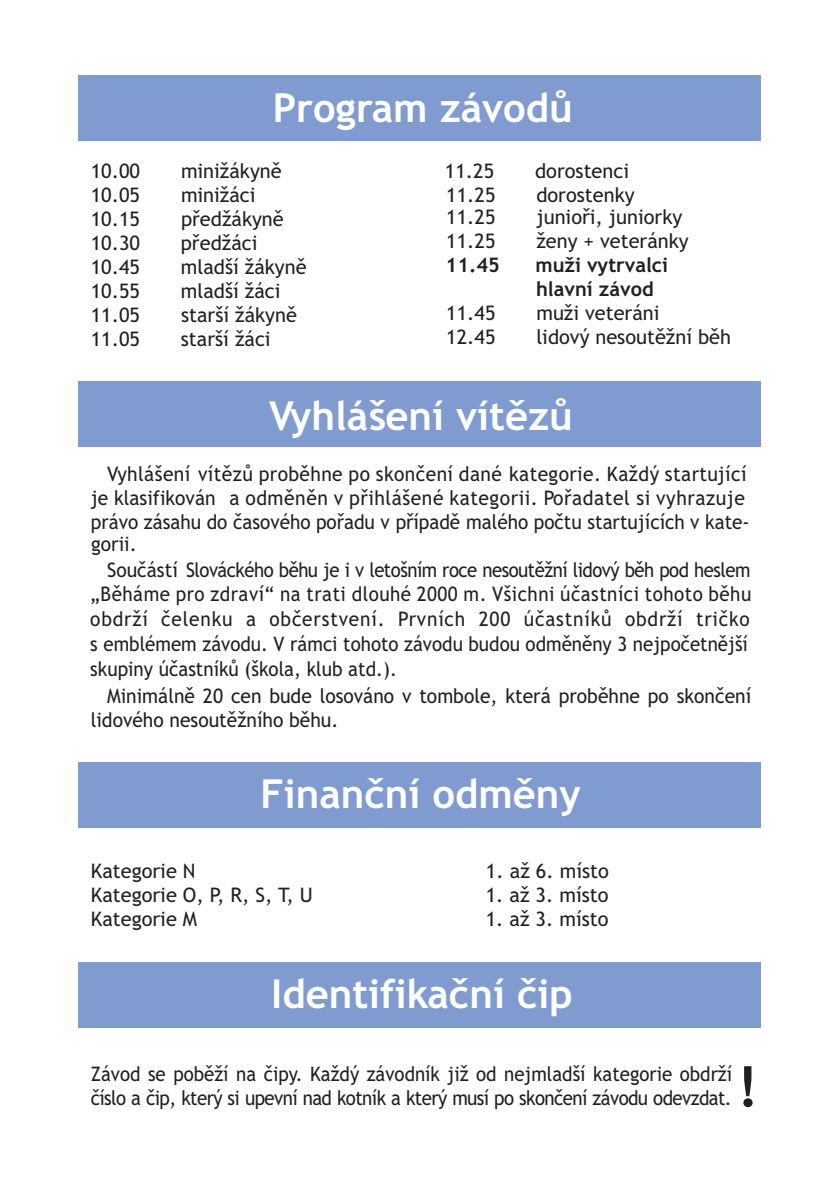
<style>
.page{position:relative;width:840px;height:1191px;background:#fff}
.page>*{position:absolute;margin:0;border:0;box-sizing:border-box;transform-origin:0 0}
.t1{font:700 55.4px "Trebuchet MS";color:#231f20;scale:1.04 1}
.t2{font:700 40px "Trebuchet MS";color:#fff}
.t3{font:20px "Trebuchet MS";color:#231f20}
.t4{font:20px/24px "Trebuchet MS";color:#231f20;text-align:right;scale:.96 1}
.t5{font:20px/24px "Trebuchet MS";letter-spacing:.02em;color:#231f20;scale:.96 1}
.t6{font:20px/24.8px "Trebuchet MS";color:#231f20;text-align:justify;scale:.95 1}
.t7{font:20px/24px "Trebuchet MS";letter-spacing:-.03em;color:#231f20;scale:.93 1}
.t8{font:700 20px/24px "Trebuchet MS";color:#231f20}
</style>
<div class="page">
<div style="left:78px;top:962px;width:682px;height:65px;background:#7f9bd0"></div>
<div style="left:78px;top:762px;width:682px;height:65px;background:#7f9bd0"></div>
<div style="left:78px;top:381px;width:682px;height:65px;background:#7f9bd0"></div>
<div style="left:78px;top:75px;width:682px;height:65px;background:#7f9bd0"></div>
<h2 class="t2" style="left:272px;top:93px;width:301px">Program závodů</h2>
<p class="t3" style="left:91px;top:163px;width:51px">10.00</p>
<p class="t3" style="left:181px;top:163px;width:102px">minižákyně</p>
<p class="t3" style="left:91px;top:187px;width:51px">10.05</p>
<p class="t3" style="left:181px;top:187px;width:76px">minižáci</p>
<p class="t3" style="left:91px;top:211px;width:51px">10.15</p>
<p class="t3" style="left:181px;top:211px;width:104px">předžákyně</p>
<p class="t3" style="left:91px;top:235px;width:51px">10.30</p>
<p class="t3" style="left:181px;top:235px;width:78px">předžáci</p>
<p class="t3" style="left:91px;top:259px;width:51px">10.45</p>
<p class="t3" style="left:181px;top:259px;width:127px">mladší žákyně</p>
<p class="t3" style="left:91px;top:283px;width:51px">10.55</p>
<p class="t3" style="left:181px;top:283px;width:101px">mladší žáci</p>
<p class="t3" style="left:91px;top:307px;width:51px">11.05</p>
<p class="t3" style="left:181px;top:307px;width:117px">starší žákyně</p>
<p class="t3" style="left:91px;top:331px;width:51px">11.05</p>
<p class="t3" style="left:181px;top:331px;width:91px">starší žáci</p>
<p class="t3" style="left:444px;top:163px;width:51px">11.25</p>
<p class="t3" style="left:535px;top:163px;width:95px">dorostenci</p>
<p class="t3" style="left:446px;top:187px;width:51px">11.25</p>
<p class="t3" style="left:536px;top:187px;width:100px">dorostenky</p>
<p class="t3" style="left:446px;top:233px;width:51px">11.25</p>
<p class="t3" style="left:536px;top:233px;width:154px">ženy + veteránky</p>
<p class="t8" style="left:445px;top:254px;width:56px">11.45</p>
<p class="t8" style="left:535px;top:254px;width:134px">muži vytrvalci hlavní závod</p>
<p class="t3" style="left:446px;top:305px;width:51px">11.45</p>
<p class="t3" style="left:536px;top:305px;width:124px">muži veteráni</p>
<p class="t3" style="left:446px;top:329px;width:51px">12.45</p>
<p class="t3" style="left:536px;top:329px;width:196px">lidový nesoutěžní běh</p>
<p class="t3" style="left:446px;top:210px;width:51px">11.25</p>
<p class="t3" style="left:536px;top:210px;width:147px">junioři, juniorky</p>
<h2 class="t2" style="left:269px;top:400px;width:305px">Vyhlášení vítězů</h2>
<p class="t5" style="left:91px;top:463px;width:687px;text-indent:16px">Vyhlášení vítězů proběhne po skončení dané kategorie. Každý startující je klasifikován a odměněn v přihlášené kategorii. Pořadatel si vyhrazuje právo zásahu do časového pořadu v případě malého počtu startujících v kate-</p>
<p class="t4" style="left:90px;top:559px;width:689px">Součástí Slováckého běhu je i v letošním roce nesoutěžní lidový běh pod heslem „Běháme pro zdraví“ na trati dlouhé 2000 m. Všichni účastníci tohoto běhu</p>
<p class="t4" style="left:91px;top:534px;width:49px">gorii.</p>
<p class="t6" style="left:90px;top:608px;width:695px">obdrží čelenku a občerstvení. Prvních 200 účastníků obdrží tričko s emblémem závodu. V rámci tohoto závodu budou odměněny 3 nejpočetnější skupiny účastníků (škola, klub atd.).</p>
<p class="t4" style="left:91px;top:685px;width:689px;text-align:left;text-indent:16px">Minimálně 20 cen bude losováno v tombole, která proběhne po skončení lidového nesoutěžního běhu.</p>
<h2 class="t2" style="left:260px;top:779px;width:322px">Finanční odměny</h2>
<p class="t3" style="left:91px;top:862px;width:106px">Kategorie N</p>
<p class="t3" style="left:485px;top:862px;width:124px">1. až 6. místo</p>
<p class="t3" style="left:91px;top:886px;width:223px">Kategorie O, P, R, S, T, U</p>
<p class="t3" style="left:485px;top:886px;width:124px">1. až 3. místo</p>
<p class="t3" style="left:91px;top:910px;width:108px">Kategorie M</p>
<p class="t3" style="left:485px;top:910px;width:124px">1. až 3. místo</p>
<h2 class="t2" style="left:271px;top:978px;width:303px">Identifikační čip</h2>
<p class="t7" style="left:91px;top:1063px;width:690px">Závod se poběží na čipy. Každý závodník již od nejmladší kategorie obdrží číslo a čip, který si upevní nad kotník a který musí po skončení závodu odevzdat.</p>
<h1 class="t1" style="left:736px;top:1065px;width:22px">!</h1>
</div>
